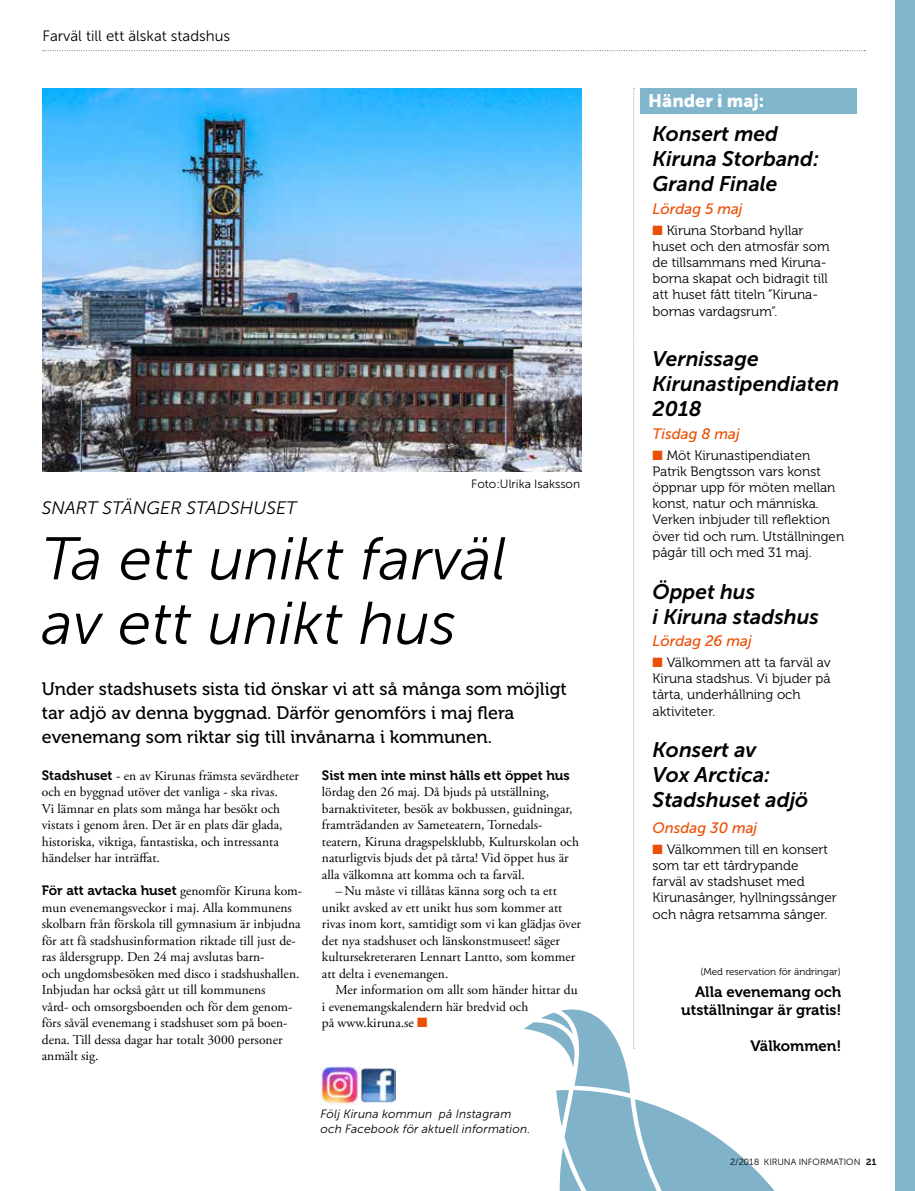
<style>
.page{position:relative;width:915px;height:1191px;background:#fff}
.page>*{position:absolute;margin:0;border:0;box-sizing:border-box;transform-origin:0 0}
.t1{font:italic 60px/64.5px "Museo Sans 300";color:#000}
.t2{font:italic 21px/25.2px "Museo Sans 700";color:#000}
.t3{font:18px/24px "Museo 500";color:#000}
.t4{font:italic 18px "Museo Sans 300";color:#000}
.t5{font:18px "Museo Sans 900";color:#fff}
.t6{font:15px/18px "Museo 700";color:#000;text-align:right}
.t7{font:italic 15px "Museo Sans 500";color:#ea4f04}
.t8{font:15px "Museo Sans 300";color:#000}
.t9{font:13.5px/16.5px "Adobe Garamond Pro";color:#000}
.t10{font:13.5px/16.2px "Museo 300";color:#000}
.t11{font:13.5px "Museo 700";color:#000}
.t12{font:italic 12px/15px "Museo Sans 300";letter-spacing:.01em;color:#000}
.t13{font:12px "Museo Sans 300";color:#000}
.t14{font:9.9px "Museo 300";color:#000}
.t15{font:9px "Museo Sans 300";color:#000}
.s1{font-family:"Museo 700"}
.s2{font-family:"Adobe Garamond Pro"}
.s3{color:#ea4f04}
</style>
<div class="page">
<svg style="left:43px;top:50px;width:822px;height:1px"></svg>
<svg style="left:524px;top:1008px;width:251px;height:183px"></svg>
<img style="left:43px;top:89px;width:538px;height:383px">
<img style="left:361px;top:1068px;width:34px;height:34px">
<img style="left:320px;top:1066px;width:41px;height:39px">
<div style="left:639px;top:89px;width:216px;height:25px;background:#80b5cb"></div>
<svg style="left:633px;top:88px;width:1px;height:960px"></svg>
<div style="left:895px;top:0;width:19px;height:1191px;background:#80b5cb"></div>
<p class="t8" style="left:43px;top:28px;width:189px">Farväl till ett älskat stadshus</p>
<h3 class="t4" style="left:42px;top:498px;width:256px">SNART STÄNGER STADSHUSET</h3>
<p class="t13" style="left:471px;top:477px;width:110px">Foto:Ulrika Isaksson</p>
<h1 class="t1" style="left:42px;top:527px;width:466px">Ta ett unikt farväl av ett unikt hus</h1>
<h3 class="t3" style="left:42px;top:677px;width:526px">Under stadshusets sista tid önskar vi att så många som möjligt tar adjö av denna byggnad. Därför genomförs i maj flera evenemang som riktar sig till invånarna i kommunen.</h3>
<p class="t9" style="left:42px;top:768px;width:258px"><span class="s1">Stadshuset</span> - en av Kirunas främsta sevärdheter och en byggnad utöver det vanliga - ska rivas.<br>Vi lämnar en plats som många har besökt och vistats i genom åren. Det är en plats där glada, historiska, viktiga, fantastiska, och intressanta händelser har inträffat.</p>
<p class="t11" style="left:42px;top:883px;width:262px">För att avtacka huset <span class="s2">genomför Kiruna kom-</span></p>
<p class="t9" style="left:42px;top:900px;width:260px">mun evenemangsveckor i maj. Alla kommunens skolbarn från förskola till gymnasium är inbjudna för att få stadshusinformation riktade till just de&shy;ras åldersgrupp. Den 24 maj avslutas barn-<br>och ungdomsbesöken med disco i stadshushallen.<br>Inbjudan har också gått ut till kommunens<br>vård- och omsorgsboenden och för dem genom&shy;förs såväl evenemang i stadshuset som på boen&shy;dena. Till dessa dagar har totalt 3000 personer anmält sig.</p>
<p class="t11" style="left:322px;top:767px;width:249px">Sist men inte minst hålls ett öppet hus</p>
<p class="t9" style="left:322px;top:784px;width:258px">lördag den 26 maj. Då bjuds på utställning, barnaktiviteter, besök av bokbussen, guidningar, framträdanden av Sameteatern, Tornedals&shy;teatern, Kiruna dragspelsklubb, Kulturskolan och naturligtvis bjuds det på tårta! Vid öppet hus är alla välkomna att komma och ta farväl.</p>
<p class="t9" style="left:322px;top:883px;width:260px;text-indent:14px">– Nu måste vi tillåtas känna sorg och ta ett unikt avsked av ett unikt hus som kommer att rivas inom kort, samtidigt som vi kan glädjas över det nya stadshuset och länskonstmuseet! säger kultursekreteraren Lennart Lantto, som kommer att delta i evenemangen.</p>
<p class="t9" style="left:322px;top:982px;width:257px;text-indent:14px">Mer information om allt som händer hittar du i evenemangskalendern här bredvid och<br>på www.kiruna.se <span class="s3">■</span></p>
<p class="t12" style="left:320px;top:1106px;width:211px">Följ Kiruna kommun på Instagram och Facebook för aktuell information.</p>
<h3 class="t5" style="left:648px;top:90px;width:117px">Händer i maj:</h3>
<h2 class="t2" style="left:652px;top:121px;width:168px">Konsert med<br>Kiruna Storband:<br>Grand Finale</h2>
<p class="t7" style="left:652px;top:200px;width:91px">Lördag 5 maj</p>
<p class="t10" style="left:652px;top:222px;width:178px"><span class="s3">■</span> Kiruna Storband hyllar huset och den atmosfär som de tillsammans med Kiruna&shy;borna skapat och bidragit till att huset fått titeln ”Kiruna&shy;bornas vardagsrum”.</p>
<h2 class="t2" style="left:652px;top:346px;width:188px">Vernissage<br>Kirunastipendiaten<br>2018</h2>
<p class="t7" style="left:652px;top:425px;width:89px">Tisdag 8 maj</p>
<p class="t10" style="left:652px;top:447px;width:193px"><span class="s3">■</span> Möt Kirunastipendiaten<br>Patrik Bengtsson vars konst öppnar upp för möten mellan konst, natur och människa.<br>Verken inbjuder till reflektion över tid och rum. Utställningen pågår till och med 31 maj.</p>
<h2 class="t2" style="left:652px;top:579px;width:168px">Öppet hus<br>i Kiruna stadshus</h2>
<p class="t7" style="left:652px;top:633px;width:101px">Lördag 26 maj</p>
<p class="t10" style="left:652px;top:654px;width:180px"><span class="s3">■</span> Välkommen att ta farväl av<br>Kiruna stadshus. Vi bjuder på tårta, underhållning och aktiviteter.</p>
<h2 class="t2" style="left:652px;top:737px;width:157px">Konsert av<br>Vox Arctica:<br>Stadshuset adjö</h2>
<p class="t7" style="left:652px;top:819px;width:106px">Onsdag 30 maj</p>
<p class="t10" style="left:652px;top:841px;width:185px"><span class="s3">■</span> Välkommen till en konsert som tar ett tårdrypande<br>farväl av stadshuset med<br>Kirunasånger, hyllningssånger och några retsamma sånger.</p>
<p class="t14" style="left:700px;top:966px;width:142px">(Med reservation för ändringar)</p>
<p class="t6" style="left:681px;top:983px;width:162px">Alla evenemang och utställningar är gratis!</p>
<p class="t6" style="left:750px;top:1037px;width:93px">Välkommen!</p>
<p class="t15" style="left:729px;top:1157px;width:148px">2/2018 KIRUNA INFORMATION <span class="s1">21</span></p>
</div>
